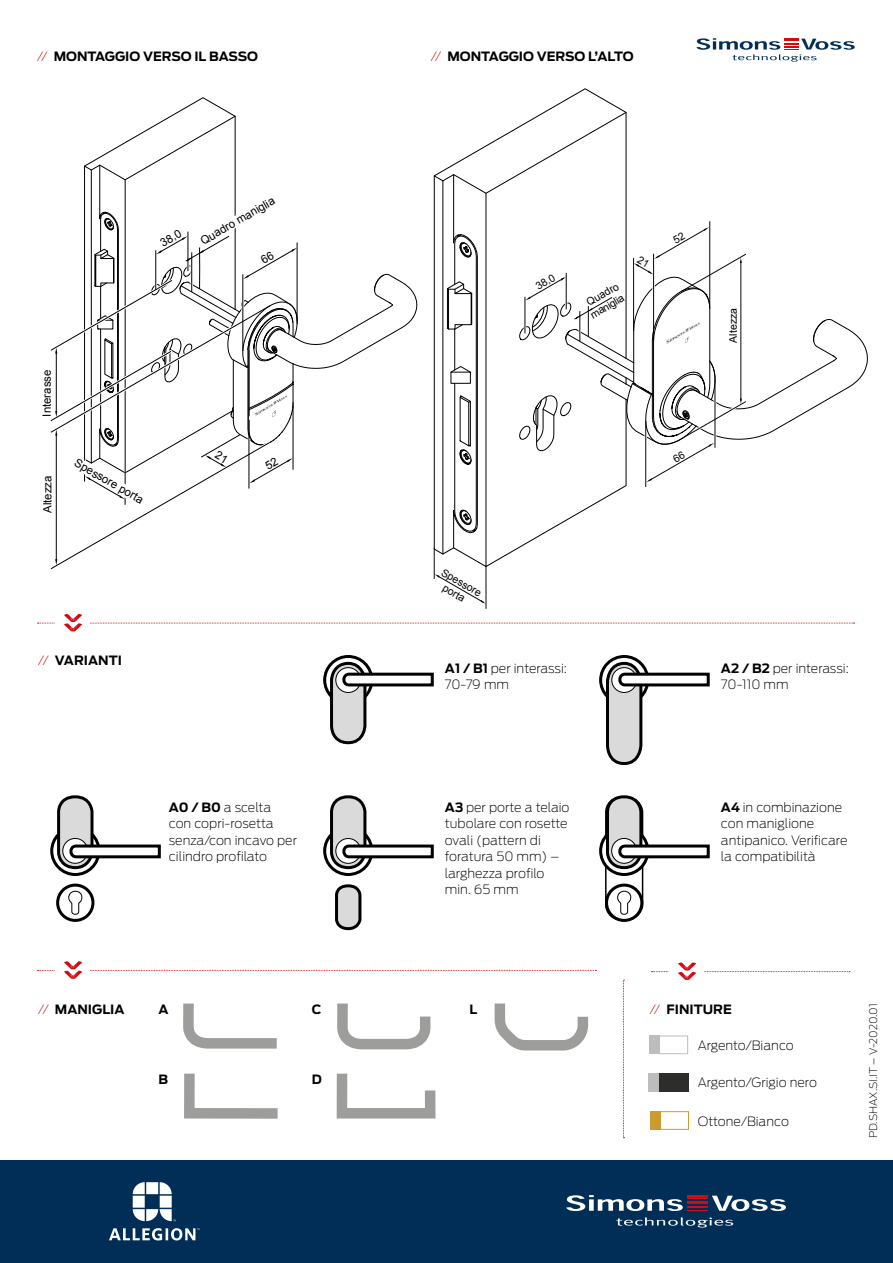
<style>
.page{position:relative;width:893px;height:1263px;background:#fff}
.page>*{position:absolute;margin:0;border:0;box-sizing:border-box;transform-origin:0 0}
.t1{font:200 12.75px/16.5px "Antenna";color:#000}
.t2{font:700 12.75px "Antenna";color:#000}
.t3{font:11.4px "Arial";color:#000}
.t4{font:10.5px/12.6px "Arial";color:#000;text-align:center}
.t5{font:200 10.5px "Antenna";color:#000}
.s1{font-weight:200;color:#d20a11}
.s2{font-weight:700}
</style>
<div class="page">
<div style="left:0;top:1161px;width:893px;height:102px;background:#002e56"></div>
<svg style="left:616px;top:1217px;width:43px;height:9px"></svg>
<svg style="left:566px;top:1195px;width:220px;height:16px"></svg>
<svg style="left:696px;top:38px;width:159px;height:24px"></svg>
<svg style="left:38px;top:614px;width:817px;height:17px"></svg>
<svg style="left:651px;top:971px;width:199px;height:2px"></svg>
<svg style="left:38px;top:961px;width:558px;height:18px"></svg>
<div style="left:650px;top:1111px;width:11px;height:19px;background:#cd9a32"></div>
<div style="left:648px;top:1073px;width:11px;height:19px;background:#bebcbc"></div>
<div style="left:649px;top:1036px;width:11px;height:18px;background:#bebcbc"></div>
<svg style="left:68px;top:890px;width:15px;height:25px"></svg>
<div style="left:56px;top:883px;width:38px;height:39px;border:3px solid #000;border-radius:50%"></div>
<div style="left:50px;top:826px;width:50px;height:50px;border:3px solid #000;border-radius:50%"></div>
<svg style="left:55px;top:795px;width:106px;height:76px"></svg>
<div style="left:599px;top:826px;width:50px;height:50px;border:3px solid #000;border-radius:50%"></div>
<svg style="left:604px;top:795px;width:55px;height:127px"></svg>
<svg style="left:325px;top:656px;width:47px;height:48px"></svg>
<div style="left:323px;top:655px;width:50px;height:50px;border:3px solid #000;border-radius:50%"></div>
<div style="left:331px;top:663px;width:34px;height:80px;background:#dadada;border-radius:17px"></div>
<div style="left:330px;top:662px;width:36px;height:82px;border:3px solid #000;border-radius:17px"></div>
<svg style="left:336px;top:668px;width:25px;height:24px"></svg>
<div style="left:335px;top:667px;width:26px;height:26px;border:1px solid #000;border-radius:50%"></div>
<svg style="left:341px;top:671px;width:93px;height:17px"></svg>
<svg style="left:601px;top:656px;width:47px;height:48px"></svg>
<div style="left:599px;top:655px;width:50px;height:50px;border:3px solid #000;border-radius:50%"></div>
<svg style="left:604px;top:660px;width:55px;height:105px"></svg>
<div style="left:323px;top:826px;width:50px;height:50px;border:3px solid #000;border-radius:50%"></div>
<svg style="left:328px;top:795px;width:106px;height:76px"></svg>
<svg style="left:335px;top:884px;width:27px;height:47px"></svg>
<svg style="left:109px;top:1003px;width:179px;height:238px"></svg>
<svg style="left:331px;top:1003px;width:110px;height:158px"></svg>
<svg style="left:494px;top:1003px;width:95px;height:48px"></svg>
<svg style="left:659px;top:614px;width:74px;height:614px"></svg>
<hr style="left:434px;top:548px;width:1px;height:31px;background:#000">
<hr style="left:486px;top:566px;width:1px;height:43px;background:#000">
<svg style="left:434px;top:574px;width:52px;height:30px"></svg>
<svg style="left:623px;top:980px;width:1px;height:158px"></svg>
<svg style="left:50px;top:115px;width:367px;height:455px"></svg>
<svg style="left:433px;top:112px;width:435px;height:455px"></svg>
<p class="t2" style="left:37px;top:48px;width:222px"><span class="s1">//</span> MONTAGGIO VERSO IL BASSO</p>
<p class="t2" style="left:431px;top:48px;width:204px"><span class="s1">//</span> MONTAGGIO VERSO L’ALTO</p>
<p class="t3" style="left:158px;top:237px;width:24px;rotate:-30deg">38,0</p>
<p class="t3" style="left:198px;top:235px;width:85px;rotate:-30deg">Quadro maniglia</p>
<p class="t3" style="left:39px;top:417px;width:48px;rotate:-90deg">Interasse</p>
<p class="t3" style="left:40px;top:513px;width:39px;rotate:-90deg">Altezza</p>
<p class="t3" style="left:79px;top:455px;width:79px;rotate:30deg">Spessore porta</p>
<p class="t2" style="left:38px;top:652px;width:85px"><span class="s1">//</span> VARIANTI</p>
<p class="t4" style="left:533px;top:281px;width:22px;rotate:-30deg">38,0</p>
<p class="t4" style="left:582px;top:299px;width:40px;text-align:left;rotate:-30deg">Quadro maniglia</p>
<p class="t4" style="left:445px;top:566px;width:46px;rotate:30deg">Spessore porta</p>
<p class="t1" style="left:445px;top:660px;width:123px"><span class="s2">A1 / B1</span> per interassi:<br>70-79 mm</p>
<p class="t4" style="left:727px;top:343px;width:36px;rotate:-90deg">Altezza</p>
<p class="t1" style="left:721px;top:660px;width:129px"><span class="s2">A2 / B2</span> per interassi:<br>70-110 mm</p>
<p class="t1" style="left:169px;top:799px;width:130px"><span class="s2">A0 / B0</span> a scelta<br>con copri-rosetta senza/con incavo per cilindro profilato</p>
<p class="t1" style="left:721px;top:799px;width:128px"><span class="s2">A4</span> in combinazione con maniglione antipanico. Verificare la compatibilità</p>
<p class="t1" style="left:445px;top:799px;width:126px"><span class="s2">A3</span> per porte a telaio tubolare con rosette ovali (pattern di foratura 50 mm) – larghezza profilo min. 65 mm</p>
<p class="t2" style="left:38px;top:1000px;width:88px"><span class="s1">//</span> MANIGLIA</p>
<p class="t2" style="left:158px;top:1000px;width:12px">A</p>
<p class="t2" style="left:312px;top:1000px;width:11px">C</p>
<p class="t2" style="left:158px;top:1070px;width:11px">B</p>
<p class="t2" style="left:312px;top:1070px;width:12px">D</p>
<p class="t2" style="left:469px;top:1000px;width:9px">L</p>
<p class="t2" style="left:650px;top:1000px;width:83px"><span class="s1">//</span> FINITURE</p>
<p class="t1" style="left:698px;top:1037px;width:97px">Argento/Bianco</p>
<p class="t1" style="left:698px;top:1074px;width:121px">Argento/Grigio nero</p>
<p class="t1" style="left:698px;top:1112px;width:93px">Ottone/Bianco</p>
<p class="t5" style="left:866px;top:1138px;width:136px;rotate:-90deg">PD.SHAX.SI.IT – V-2020.01</p>
</div>
